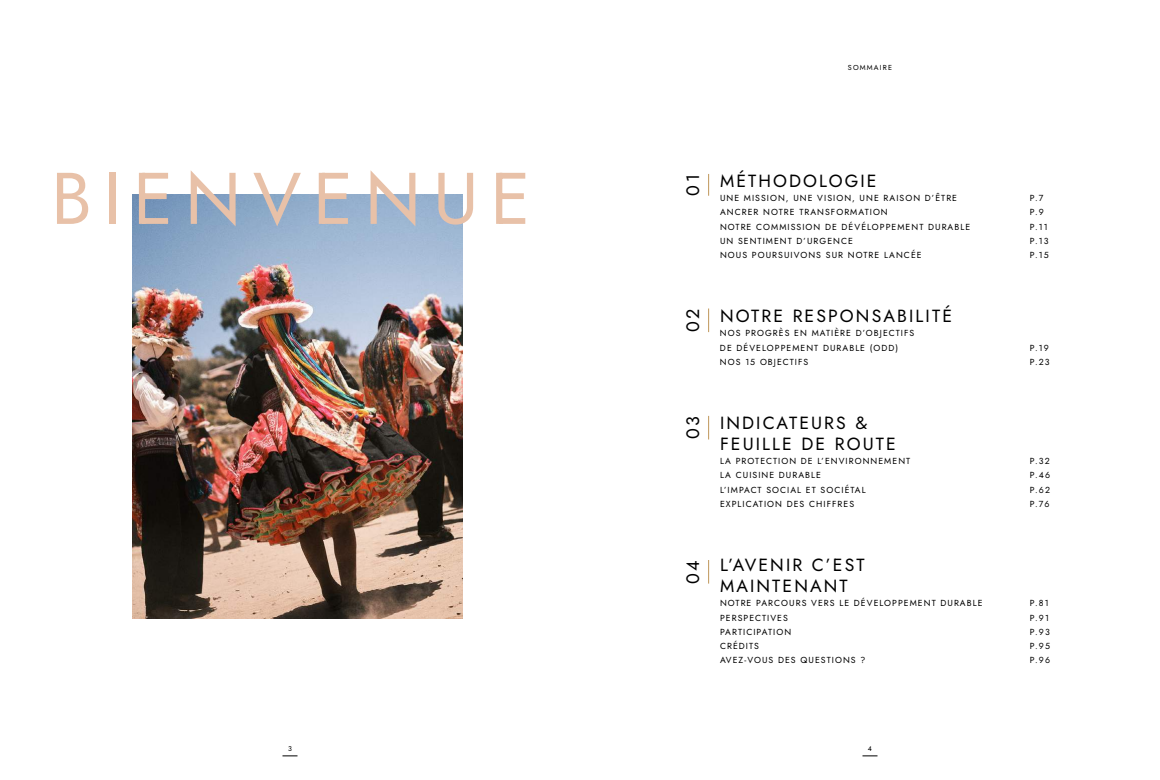
<style>
.page{position:relative;width:1160px;height:780px;background:#fff}
.page>*{position:absolute;margin:0;border:0;box-sizing:border-box;transform-origin:0 0}
.t1{font:73px "Jost";letter-spacing:.16em;color:#e8c1a8}
.t2{font:18px "Jost";letter-spacing:.16em;color:#000}
.t3{font:17.6px/21.3px "Jost";letter-spacing:.12em;color:#000}
.t4{font:8.8px/14.2px "Jost";letter-spacing:.12em;color:#000}
.t5{font:7.2px "Jost";letter-spacing:.16em;color:#000}
.t6{font:7px "Jost";color:#000}
</style>
<div class="page">
<svg style="left:862px;top:756px;width:16px;height:1px"></svg>
<svg style="left:282px;top:756px;width:16px;height:1px"></svg>
<img style="left:133px;top:194px;width:330px;height:425px">
<svg style="left:708px;top:174px;width:1px;height:22px"></svg>
<svg style="left:708px;top:309px;width:1px;height:23px"></svg>
<svg style="left:708px;top:416px;width:1px;height:23px"></svg>
<svg style="left:708px;top:560px;width:1px;height:24px"></svg>
<h1 class="t1" style="left:51px;top:149px;width:481px">BIENVENUE</h1>
<p class="t5" style="left:848px;top:63px;width:46px">SOMMAIRE</p>
<h2 class="t2" style="left:681px;top:196px;width:23px;rotate:-90deg">01</h2>
<h3 class="t3" style="left:720px;top:170px;width:158px">MÉTHODOLOGIE</h3>
<p class="t4" style="left:720px;top:191px;width:239px">UNE MISSION, UNE VISION, UNE RAISON D’ÊTRE</p>
<p class="t4" style="left:1030px;top:191px;width:15px">P.7</p>
<p class="t4" style="left:720px;top:205px;width:169px">ANCRER NOTRE TRANSFORMATION</p>
<p class="t4" style="left:1030px;top:205px;width:15px">P.9</p>
<p class="t4" style="left:720px;top:219px;width:252px">NOTRE COMMISSION DE DÉVÉLOPPEMENT DURABLE</p>
<p class="t4" style="left:1030px;top:219px;width:19px">P.11</p>
<p class="t4" style="left:720px;top:234px;width:134px">UN SENTIMENT D’URGENCE</p>
<p class="t4" style="left:1030px;top:234px;width:20px">P.13</p>
<p class="t4" style="left:720px;top:248px;width:203px">NOUS POURSUIVONS SUR NOTRE LANCÉE</p>
<p class="t4" style="left:1030px;top:248px;width:20px">P.15</p>
<h2 class="t2" style="left:681px;top:332px;width:25px;rotate:-90deg">02</h2>
<h3 class="t3" style="left:720px;top:305px;width:234px">NOTRE RESPONSABILITÉ</h3>
<p class="t4" style="left:720px;top:326px;width:196px">NOS PROGRÈS EN MATIÈRE D’OBJECTIFS<br>DE DÉVELOPPEMENT DURABLE (ODD)</p>
<p class="t4" style="left:1030px;top:340px;width:20px">P.19</p>
<p class="t4" style="left:720px;top:355px;width:90px">NOS 15 OBJECTIFS</p>
<p class="t4" style="left:1030px;top:355px;width:21px">P.23</p>
<h2 class="t2" style="left:681px;top:439px;width:25px;rotate:-90deg">03</h2>
<h3 class="t3" style="left:720px;top:412px;width:177px">INDICATEURS &amp;<br>FEUILLE DE ROUTE</h3>
<p class="t4" style="left:720px;top:454px;width:192px">LA PROTECTION DE L’ENVIRONNEMENT</p>
<p class="t4" style="left:1030px;top:454px;width:21px">P.32</p>
<p class="t4" style="left:720px;top:468px;width:103px">LA CUISINE DURABLE</p>
<p class="t4" style="left:1030px;top:468px;width:22px">P.46</p>
<p class="t4" style="left:720px;top:483px;width:147px">L’IMPACT SOCIAL ET SOCIÉTAL</p>
<p class="t4" style="left:1030px;top:483px;width:21px">P.62</p>
<p class="t4" style="left:720px;top:497px;width:136px">EXPLICATION DES CHIFFRES</p>
<p class="t4" style="left:1030px;top:497px;width:21px">P.76</p>
<h2 class="t2" style="left:681px;top:584px;width:26px;rotate:-90deg">04</h2>
<h3 class="t3" style="left:720px;top:554px;width:146px">L’AVENIR C’EST<br>MAINTENANT</h3>
<p class="t4" style="left:720px;top:596px;width:264px">NOTRE PARCOURS VERS LE DÉVELOPPEMENT DURABLE</p>
<p class="t4" style="left:1030px;top:596px;width:20px">P.81</p>
<p class="t4" style="left:720px;top:611px;width:69px">PERSPECTIVES</p>
<p class="t4" style="left:1030px;top:611px;width:20px">P.91</p>
<p class="t4" style="left:720px;top:625px;width:73px">PARTICIPATION</p>
<p class="t4" style="left:1030px;top:625px;width:21px">P.93</p>
<p class="t4" style="left:720px;top:639px;width:41px">CRÉDITS</p>
<p class="t4" style="left:1030px;top:639px;width:21px">P.95</p>
<p class="t4" style="left:720px;top:653px;width:147px">AVEZ-VOUS DES QUESTIONS ?</p>
<p class="t4" style="left:1030px;top:653px;width:22px">P.96</p>
<p class="t6" style="left:288px;top:744px;width:5px">3</p>
<p class="t6" style="left:868px;top:744px;width:6px">4</p>
</div>
